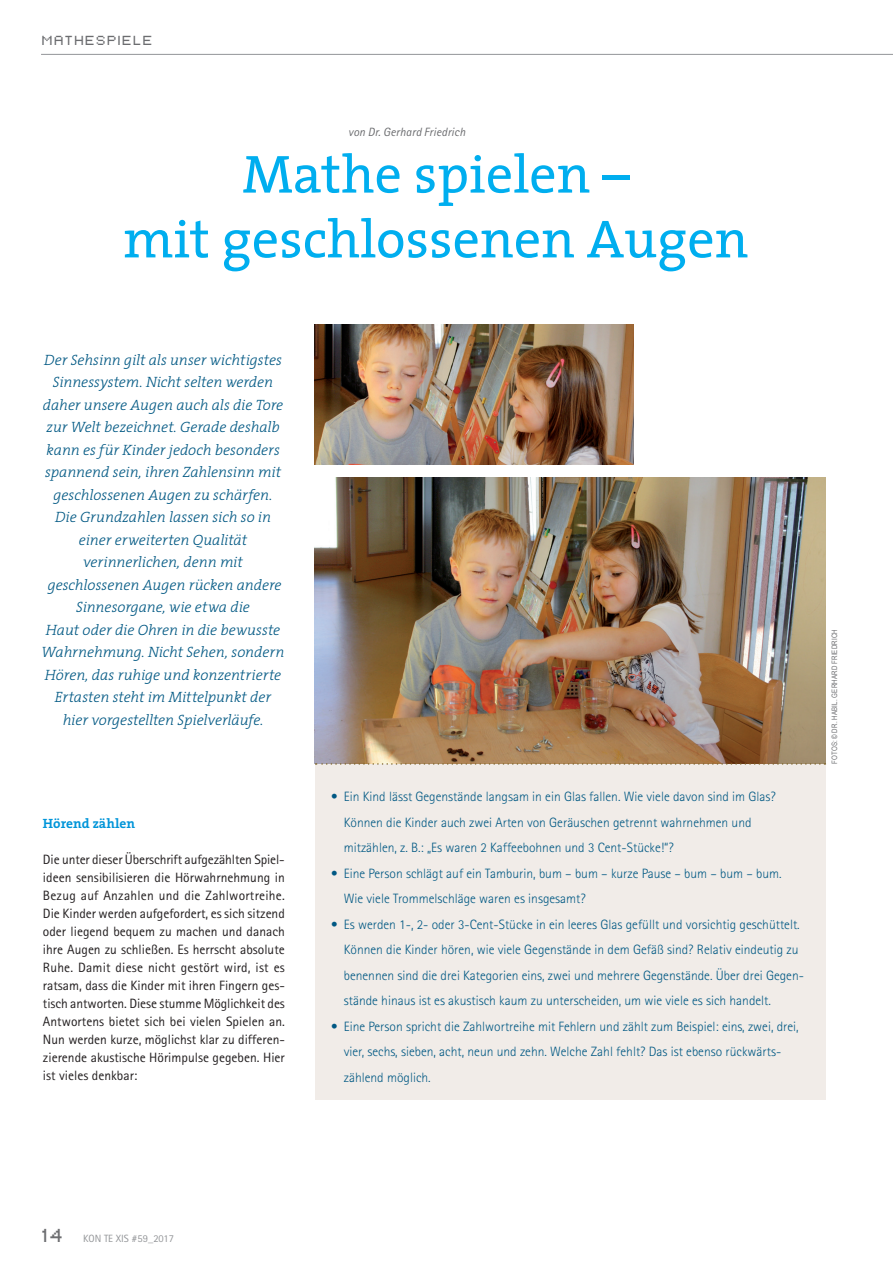
<style>
.page{position:relative;width:893px;height:1263px;background:#fff}
.page>*{position:absolute;margin:0;border:0;box-sizing:border-box;transform-origin:0 0}
.t1{font:54px/64.8px "The Serif";color:#00aeef;text-align:center}
.t2{font:italic 300 15px/22.5px "The Serif";letter-spacing:-.005em;color:#005883;text-align:center}
.t3{font:15px "Pixel FJ8 pt 1 Normal";color:#6c6d70}
.t4{font:300 13.5px/25.5px "Rotis Sans Serif";color:#005883}
.t5{font:13.5px/18px "Rotis Sans Serif";color:#231f20;text-align:justify}
.t6{font:700 13.5px "The Serif";color:#0095d9}
.t7{font:italic 12px "Rotis Sans Serif Std";letter-spacing:.01em;color:#6c6d70}
.t8{font:10.5px "Rotis Sans Serif Std";color:#939598}
.t9{font:10.5px "Pixel FJ8 pt 1 Normal";letter-spacing:.16em;color:#6c6d70}
.t10{font:7.5px "Arial Narrow";letter-spacing:.025em;color:#6c6d70}
</style>
<div class="page">
<div style="left:315px;top:730px;width:510px;height:369px;background:#f1ece8"></div>
<img style="left:315px;top:478px;width:510px;height:286px">
<svg style="left:316px;top:763px;width:509px;height:2px"></svg>
<hr style="left:41px;top:54px;width:852px;height:1px;background:#939598">
<img style="left:315px;top:325px;width:319px;height:139px">
<p class="t9" style="left:43px;top:32px;width:111px">MATHESPIELE</p>
<p class="t7" style="left:348px;top:125px;width:119px">von Dr. Gerhard Friedrich</p>
<h1 class="t1" style="left:123px;top:140px;width:627px">Mathe spielen –<br>mit geschlossenen Augen</h1>
<p class="t2" style="left:42px;top:348px;width:244px">Der Sehsinn gilt als unser wichtigstes Sinnessystem. Nicht selten werden daher unsere Augen auch als die Tore zur Welt bezeichnet. Gerade deshalb kann es für Kinder jedoch besonders spannend sein, ihren Zahlensinn mit geschlossenen Augen zu schärfen.<br>Die Grundzahlen lassen sich so in einer erweiterten Qualität verinnerlichen, denn mit geschlossenen Augen rücken andere Sinnesorgane, wie etwa die<br>Haut oder die Ohren in die bewusste Wahrnehmung. Nicht Sehen, sondern Hören, das ruhige und konzentrierte Ertasten steht im Mittelpunkt der hier vorgestellten Spielverläufe.</p>
<p class="t6" style="left:43px;top:812px;width:94px">Hörend zählen</p>
<p class="t5" style="left:43px;top:850px;width:244px">Die unter dieser Überschrift aufgezählten Spiel&shy;ideen sensibilisieren die Hörwahrnehmung in Bezug auf Anzahlen und die Zahlwortreihe.<br>Die Kinder werden aufgefordert, es sich sitzend oder liegend bequem zu machen und danach ihre Augen zu schließen. Es herrscht absolute Ruhe. Damit diese nicht gestört wird, ist es ratsam, dass die Kinder mit ihren Fingern ges&shy;tisch antworten. Diese stumme Möglichkeit des Antwortens bietet sich bei vielen Spielen an.<br>Nun werden kurze, möglichst klar zu differen&shy;zierende akustische Hörimpulse gegeben. Hier ist vieles denkbar:</p>
<p class="t4" style="left:344px;top:784px;width:433px;text-indent:-13px">• Ein Kind lässt Gegenstände langsam in ein Glas fallen. Wie viele davon sind im Glas?<br>Können die Kinder auch zwei Arten von Geräuschen getrennt wahrnehmen und mitzählen, z. B.: „Es waren 2 Kaffeebohnen und 3 Cent-Stücke!“?</p>
<p class="t4" style="left:344px;top:860px;width:439px;text-indent:-13px">• Eine Person schlägt auf ein Tamburin, bum – bum – kurze Pause – bum – bum – bum.<br>Wie viele Trommelschläge waren es insgesamt?</p>
<p class="t4" style="left:344px;top:911px;width:462px;text-indent:-13px">• Es werden 1-, 2- oder 3-Cent-Stücke in ein leeres Glas gefüllt und vorsichtig geschüttelt.<br>Können die Kinder hören, wie viele Gegenstände in dem Gefäß sind? Relativ eindeutig zu benennen sind die drei Kategorien eins, zwei und mehrere Gegenstände. Über drei Gegen&shy;stände hinaus ist es akustisch kaum zu unterscheiden, um wie viele es sich handelt.</p>
<p class="t4" style="left:344px;top:1013px;width:456px;text-indent:-13px">• Eine Person spricht die Zahlwortreihe mit Fehlern und zählt zum Beispiel: eins, zwei, drei, vier, sechs, sieben, acht, neun und zehn. Welche Zahl fehlt? Das ist ebenso rückwärts&shy;zählend möglich.</p>
<p class="t10" style="left:829px;top:764px;width:136px;rotate:-90deg">FOTOS: © DR. HABIL. GERHARD FRIEDRICH</p>
<p class="t3" style="left:43px;top:1223px;width:23px">14</p>
<p class="t8" style="left:83px;top:1232px;width:92px">KON TE XIS #59_2017</p>
</div>
